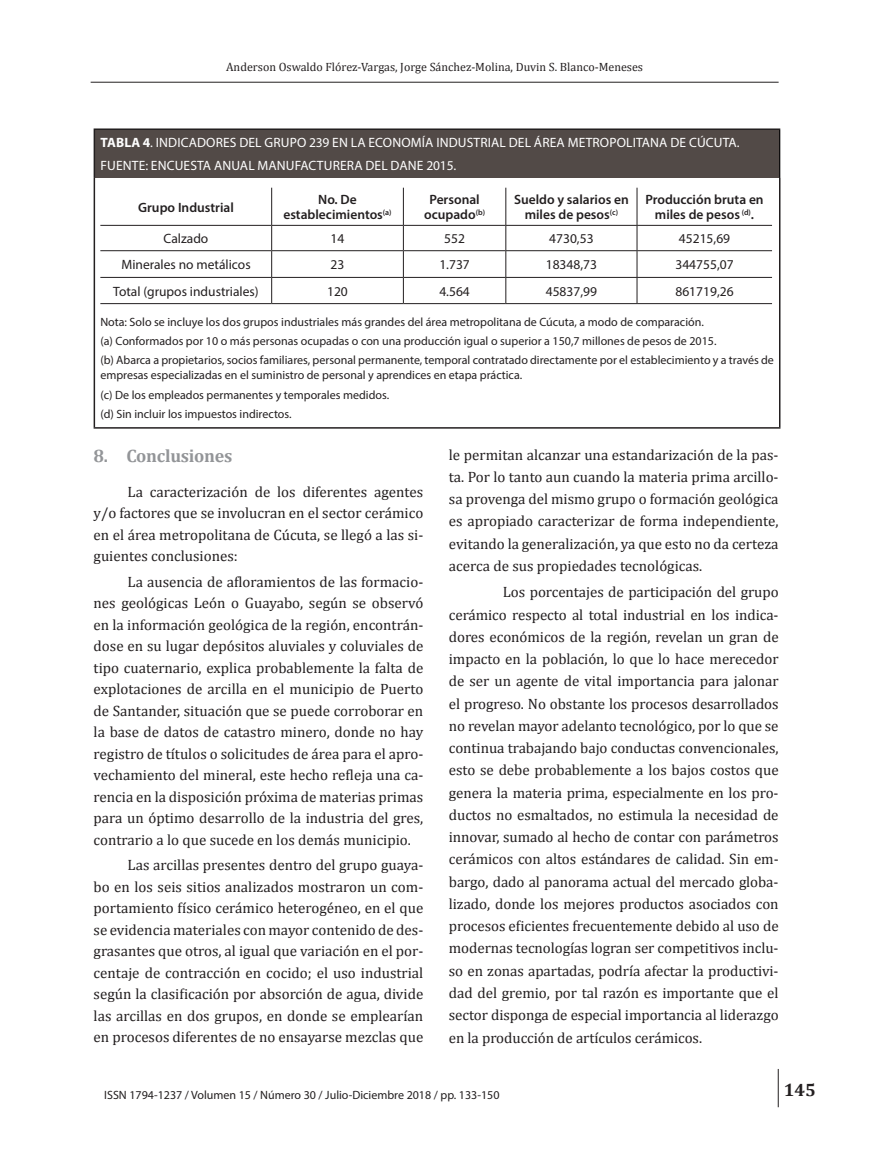
<style>
.page{position:relative;width:885px;height:1170px;background:#fff}
.page>*{position:absolute;margin:0;border:0;box-sizing:border-box;transform-origin:0 0}
.t1{font:700 18px "Cambria";letter-spacing:-.015em;color:#939598}
.t2{font:700 18px "Cambria";color:#231f20}
.t3{font:15px/22.2px "Cambria";color:#231f20;text-align:justify}
.t4{font:13.5px/22.2px "Myriad Pro";letter-spacing:.01em;color:#fff}
.t5{font:600 13.5px/15.5px "Myriad Pro";color:#231f20;text-align:center}
.t6{font:13.5px "Myriad Pro";color:#231f20}
.t7{font:12px/19.2px "Myriad Pro";color:#231f20}
.t8{font:12px "Cambria";color:#231f20}
.s1{font-weight:700}
</style>
<div class="page">
<hr style="left:91px;top:82px;width:687px;height:1px;background:#231f20">
<hr style="left:777px;top:1068px;width:1px;height:39px;background:#231f20">
<div style="left:94px;top:129px;width:685px;height:49px;background:#524a47"></div>
<hr style="left:94px;top:178px;width:1px;height:249px;background:#231f20">
<hr style="left:778px;top:178px;width:2px;height:249px;background:#231f20">
<hr style="left:94px;top:427px;width:686px;height:1px;background:#231f20">
<hr style="left:94px;top:130px;width:1px;height:48px;background:#231f20">
<hr style="left:94px;top:128px;width:686px;height:2px;background:#231f20">
<hr style="left:779px;top:130px;width:1px;height:48px;background:#000">
<hr style="left:271px;top:188px;width:1px;height:37px;background:#231f20">
<hr style="left:403px;top:188px;width:1px;height:37px;background:#231f20">
<hr style="left:505px;top:188px;width:1px;height:37px;background:#231f20">
<hr style="left:636px;top:188px;width:1px;height:37px;background:#231f20">
<hr style="left:100px;top:225px;width:172px;height:1px;background:#231f20">
<hr style="left:272px;top:225px;width:131px;height:1px;background:#231f20">
<hr style="left:403px;top:225px;width:103px;height:1px;background:#231f20">
<hr style="left:506px;top:225px;width:131px;height:1px;background:#231f20">
<hr style="left:637px;top:225px;width:135px;height:1px;background:#231f20">
<hr style="left:100px;top:250px;width:172px;height:1px;background:#231f20">
<hr style="left:272px;top:250px;width:131px;height:1px;background:#231f20">
<hr style="left:403px;top:250px;width:103px;height:1px;background:#231f20">
<hr style="left:506px;top:250px;width:131px;height:1px;background:#231f20">
<hr style="left:637px;top:250px;width:135px;height:1px;background:#231f20">
<hr style="left:100px;top:277px;width:172px;height:1px;background:#231f20">
<hr style="left:272px;top:277px;width:131px;height:1px;background:#231f20">
<svg style="left:271px;top:226px;width:1px;height:77px"></svg>
<hr style="left:403px;top:277px;width:103px;height:1px;background:#231f20">
<svg style="left:403px;top:226px;width:1px;height:77px"></svg>
<hr style="left:506px;top:277px;width:131px;height:1px;background:#231f20">
<svg style="left:505px;top:226px;width:1px;height:77px"></svg>
<hr style="left:637px;top:277px;width:135px;height:1px;background:#231f20">
<svg style="left:636px;top:226px;width:1px;height:77px"></svg>
<hr style="left:100px;top:303px;width:172px;height:1px;background:#231f20">
<hr style="left:272px;top:303px;width:131px;height:1px;background:#231f20">
<hr style="left:403px;top:303px;width:103px;height:1px;background:#231f20">
<hr style="left:506px;top:303px;width:131px;height:1px;background:#231f20">
<hr style="left:637px;top:303px;width:135px;height:1px;background:#231f20">
<p class="t8" style="left:226px;top:59px;width:418px">Anderson Oswaldo Flórez-Vargas, Jorge Sánchez-Molina, Duvin S. Blanco-Meneses</p>
<p class="t4" style="left:100px;top:131px;width:640px"><span class="s1">TABLA 4</span>. INDICADORES DEL GRUPO 239 EN LA ECONOMÍA INDUSTRIAL DEL ÁREA METROPOLITANA DE CÚCUTA.<br>FUENTE: ENCUESTA ANUAL MANUFACTURERA DEL DANE 2015.</p>
<p class="t5" style="left:138px;top:199px;width:97px">Grupo Industrial</p>
<p class="t5" style="left:283px;top:191px;width:110px">No. De establecimientos<sup>(a)</sup></p>
<p class="t5" style="left:424px;top:191px;width:62px">Personal ocupado<sup>(b)</sup></p>
<p class="t5" style="left:514px;top:191px;width:116px">Sueldo y salarios en miles de pesos<sup>(c)</sup></p>
<p class="t5" style="left:645px;top:191px;width:120px">Producción bruta en miles de pesos <sup>(d)</sup>.</p>
<p class="t6" style="left:164px;top:230px;width:46px">Calzado</p>
<p class="t6" style="left:330px;top:230px;width:15px">14</p>
<p class="t6" style="left:444px;top:230px;width:22px">552</p>
<p class="t6" style="left:549px;top:230px;width:46px">4730,53</p>
<p class="t6" style="left:678px;top:230px;width:53px">45215,69</p>
<p class="t6" style="left:121px;top:256px;width:131px">Minerales no metálicos</p>
<p class="t6" style="left:330px;top:256px;width:15px">23</p>
<p class="t6" style="left:439px;top:256px;width:32px">1.737</p>
<p class="t6" style="left:545px;top:256px;width:53px">18348,73</p>
<p class="t6" style="left:675px;top:256px;width:60px">344755,07</p>
<p class="t6" style="left:113px;top:283px;width:147px">Total (grupos industriales)</p>
<p class="t6" style="left:327px;top:283px;width:22px">120</p>
<p class="t6" style="left:439px;top:283px;width:32px">4.564</p>
<p class="t6" style="left:545px;top:283px;width:53px">45837,99</p>
<p class="t6" style="left:675px;top:283px;width:60px">861719,26</p>
<p class="t7" style="left:100px;top:312px;width:675px">Nota: Solo se incluye los dos grupos industriales más grandes del área metropolitana de Cúcuta, a modo de comparación.<br>(a) Conformados por 10 o más personas ocupadas o con una producción igual o superior a 150,7 millones de pesos de 2015.<br>(b) Abarca a propietarios, socios familiares, personal permanente, temporal contratado directamente por el establecimiento y a través de</p>
<p class="t7" style="left:100px;top:365px;width:423px">empresas especializadas en el suministro de personal y aprendices en etapa práctica. (c) De los empleados permanentes y temporales medidos.<br>(d) Sin incluir los impuestos indirectos.</p>
<p class="t1" style="left:94px;top:443px;width:140px">8. Conclusiones</p>
<p class="t3" style="left:94px;top:480px;width:331px;line-height:21.5px;text-indent:34px">La caracterización de los diferentes agentes y/o factores que se involucran en el sector cerámico en el área metropolitana de Cúcuta, se llegó a las si&shy;guientes conclusiones:</p>
<p class="t3" style="left:94px;top:571px;width:331px;line-height:21.5px;text-indent:34px">La ausencia de afloramientos de las formacio&shy;nes geológicas León o Guayabo, según se observó en la información geológica de la región, encontrán&shy;dose en su lugar depósitos aluviales y coluviales de tipo cuaternario, explica probablemente la falta de explotaciones de arcilla en el municipio de Puerto de Santander, situación que se puede corroborar en la base de datos de catastro minero, donde no hay registro de títulos o solicitudes de área para el apro&shy;vechamiento del mineral, este hecho refleja una ca&shy;rencia en la disposición próxima de materias primas para un óptimo desarrollo de la industria del gres, contrario a lo que sucede en los demás municipio.</p>
<p class="t3" style="left:94px;top:854px;width:331px;line-height:21.5px;text-indent:34px">Las arcillas presentes dentro del grupo guaya&shy;bo en los seis sitios analizados mostraron un com&shy;portamiento físico cerámico heterogéneo, en el que se evidencia materiales con mayor contenido de des&shy;grasantes que otros, al igual que variación en el por&shy;centaje de contracción en cocido; el uso industrial según la clasificación por absorción de agua, divide las arcillas en dos grupos, en donde se emplearían en procesos diferentes de no ensayarse mezclas que</p>
<p class="t3" style="left:449px;top:443px;width:331px">le permitan alcanzar una estandarización de la pas&shy;ta. Por lo tanto aun cuando la materia prima arcillo&shy;sa provenga del mismo grupo o formación geológica es apropiado caracterizar de forma independiente, evitando la generalización, ya que esto no da certeza acerca de sus propiedades tecnológicas.</p>
<p class="t3" style="left:449px;top:581px;width:331px;text-indent:54px">Los porcentajes de participación del grupo cerámico respecto al total industrial en los indica&shy;dores económicos de la región, revelan un gran de impacto en la población, lo que lo hace merecedor de ser un agente de vital importancia para jalonar el progreso. No obstante los procesos desarrollados no revelan mayor adelanto tecnológico, por lo que se continua trabajando bajo conductas convencionales, esto se debe probablemente a los bajos costos que genera la materia prima, especialmente en los pro&shy;ductos no esmaltados, no estimula la necesidad de innovar, sumado al hecho de contar con parámetros cerámicos con altos estándares de calidad. Sin em&shy;bargo, dado al panorama actual del mercado globa&shy;lizado, donde los mejores productos asociados con procesos eficientes frecuentemente debido al uso de modernas tecnologías logran ser competitivos inclu&shy;so en zonas apartadas, podría afectar la productivi&shy;dad del gremio, por tal razón es importante que el sector disponga de especial importancia al liderazgo en la producción de artículos cerámicos.</p>
<p class="t7" style="left:104px;top:1085px;width:397px">ISSN 1794-1237 / Volumen 15 / Número 30 / Julio-Diciembre 2018 / pp. 133-150</p>
<p class="t2" style="left:783px;top:1076px;width:33px">145</p>
</div>
